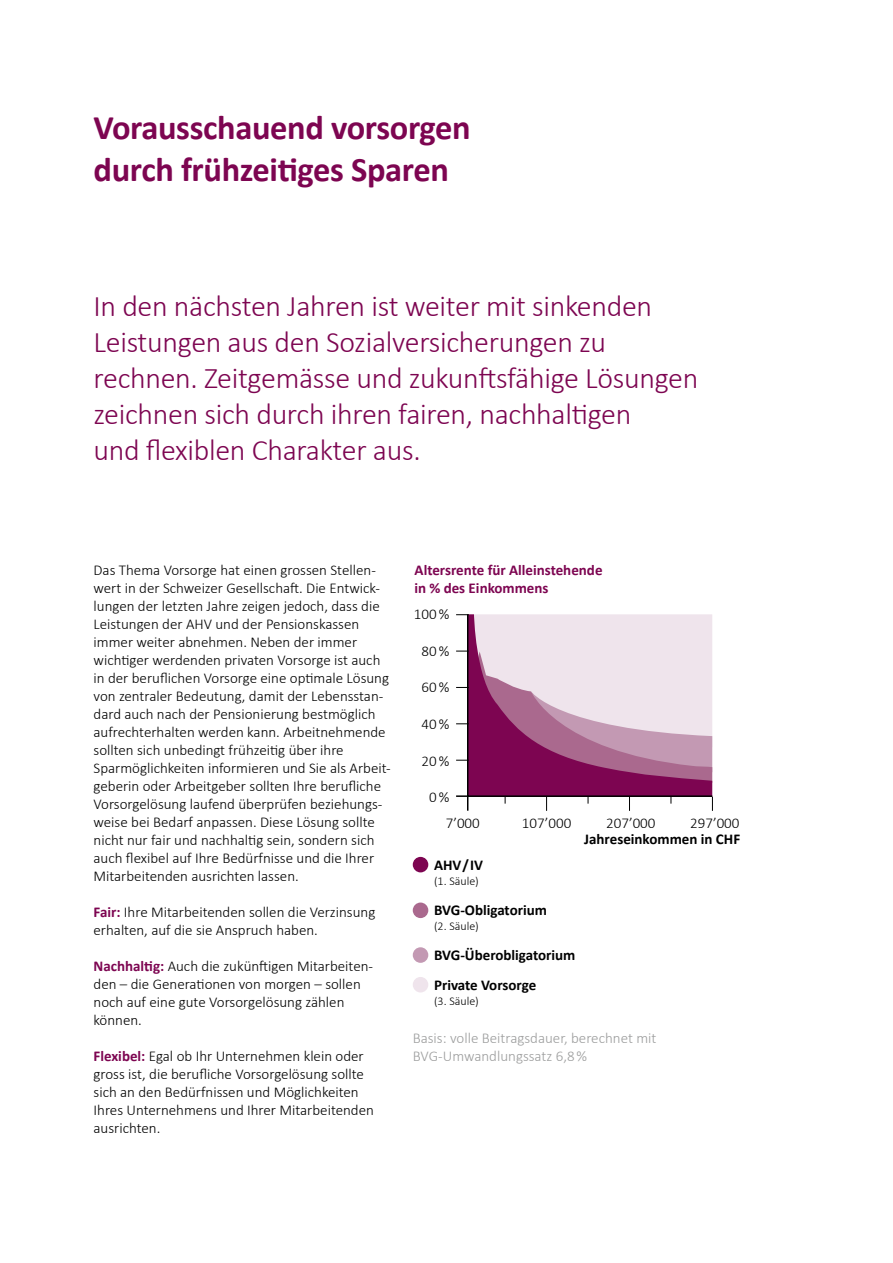
<style>
.page{position:relative;width:893px;height:1263px;background:#fff}
.page>*{position:absolute;margin:0;border:0;box-sizing:border-box;transform-origin:0 0}
.t1{font:700 34.5px/41.4px "Calibri";letter-spacing:-.01em;color:#7d0551}
.t2{font:300 30px/36px "Calibri";letter-spacing:-.01em;color:#7d0551}
.t3{font:300 15px/18px "Calibri";color:#000}
.t4{font:700 15px/30px "Calibri";color:#000}
.t5{font:300 15px/18px "Calibri";color:#9c9d9d}
.t6{font:700 15px/18px "Calibri";color:#7d0551}
.t7{font:300 12px "Calibri";color:#000}
.s1{font-weight:700;color:#7d0551}
</style>
<div class="page">
<svg style="left:456px;top:614px;width:257px;height:197px;background:#cba0bb"></svg>
<hr style="left:467px;top:614px;width:1px;height:197px;background:#000">
<hr style="left:456px;top:795px;width:256px;height:2px;background:#000">
<div style="left:413px;top:857px;width:15px;height:15px;background:#7d0551;border-radius:50%"></div>
<div style="left:413px;top:902px;width:15px;height:16px;background:#aa698e;border-radius:50%"></div>
<div style="left:413px;top:947px;width:15px;height:16px;background:#c399b3;border-radius:50%"></div>
<div style="left:413px;top:977px;width:15px;height:15px;background:#efe4ec;border-radius:50%"></div>
<h1 class="t1" style="left:94px;top:107px;width:379px">Vorausschauend vorsorgen durch frühzeitiges Sparen</h1>
<h2 class="t2" style="left:94px;top:287px;width:606px">In den nächsten Jahren ist weiter mit sinkenden Leistungen aus den Sozialversicherungen zu rechnen. Zeitgemässe und zukunftsfähige Lösungen zeichnen sich durch ihren fairen, nachhaltigen<br>und flexiblen Charakter aus.</h2>
<p class="t3" style="left:94px;top:560px;width:299px">Das Thema Vorsorge hat einen grossen Stellen&shy;wert in der Schweizer Gesellschaft. Die Entwick&shy;lungen der letzten Jahre zeigen jedoch, dass die Leistungen der AHV und der Pensionskassen immer weiter abnehmen. Neben der immer wichtiger werdenden privaten Vorsorge ist auch in der beruflichen Vorsorge eine optimale Lösung von zentraler Bedeutung, damit der Lebensstan&shy;dard auch nach der Pensionierung bestmöglich aufrechterhalten werden kann. Arbeitnehmende sollten sich unbedingt frühzeitig über ihre Sparmöglichkeiten informieren und Sie als Arbeit&shy;geberin oder Arbeitgeber sollten Ihre berufliche Vorsorgelösung laufend überprüfen beziehungs&shy;weise bei Bedarf anpassen. Diese Lösung sollte nicht nur fair und nachhaltig sein, sondern sich auch flexibel auf Ihre Bedürfnisse und die Ihrer Mitarbeitenden ausrichten lassen.</p>
<p class="t3" style="left:94px;top:902px;width:283px"><span class="s1">Fair:</span> Ihre Mitarbeitenden sollen die Verzinsung erhalten, auf die sie Anspruch haben.</p>
<p class="t3" style="left:94px;top:956px;width:280px"><span class="s1">Nachhaltig:</span> Auch die zukünftigen Mitarbeiten&shy;den – die Generationen von morgen – sollen noch auf eine gute Vorsorgelösung zählen können.</p>
<p class="t3" style="left:94px;top:1046px;width:282px"><span class="s1">Flexibel:</span> Egal ob Ihr Unternehmen klein oder gross ist, die berufliche Vorsorgelösung sollte sich an den Bedürfnissen und Möglichkeiten Ihres Unternehmens und Ihrer Mitarbeitenden ausrichten.</p>
<p class="t6" style="left:415px;top:561px;width:189px">Altersrente für Alleinstehende in % des Einkommens</p>
<p class="t3" style="left:414px;top:604px;width:37px">100%</p>
<p class="t3" style="left:422px;top:641px;width:29px">80%</p>
<p class="t3" style="left:422px;top:678px;width:29px">60%</p>
<p class="t3" style="left:422px;top:714px;width:29px">40%</p>
<p class="t3" style="left:422px;top:751px;width:29px">20%</p>
<p class="t3" style="left:429px;top:788px;width:22px">0%</p>
<p class="t3" style="left:446px;top:813px;width:36px">7’000</p>
<p class="t3" style="left:522px;top:813px;width:51px">107’000</p>
<p class="t3" style="left:606px;top:813px;width:51px">207’000</p>
<p class="t3" style="left:690px;top:813px;width:51px">297’000</p>
<p class="t4" style="left:434px;top:850px;width:50px">AHV / IV</p>
<p class="t7" style="left:434px;top:873px;width:46px">(1. Säule)</p>
<p class="t4" style="left:434px;top:895px;width:114px">BVG-Obligatorium</p>
<p class="t7" style="left:434px;top:918px;width:46px">(2. Säule)</p>
<p class="t4" style="left:434px;top:940px;width:143px">BVG-Überobligatorium<br>Private Vorsorge</p>
<p class="t7" style="left:434px;top:993px;width:46px">(3. Säule)</p>
<p class="t5" style="left:413px;top:1028px;width:245px">Basis: volle Beitragsdauer, berechnet mit<br>BVG-Umwandlungssatz 6,8%</p>
<p class="t4" style="left:584px;top:824px;width:158px">Jahreseinkommen in CHF</p>
</div>
